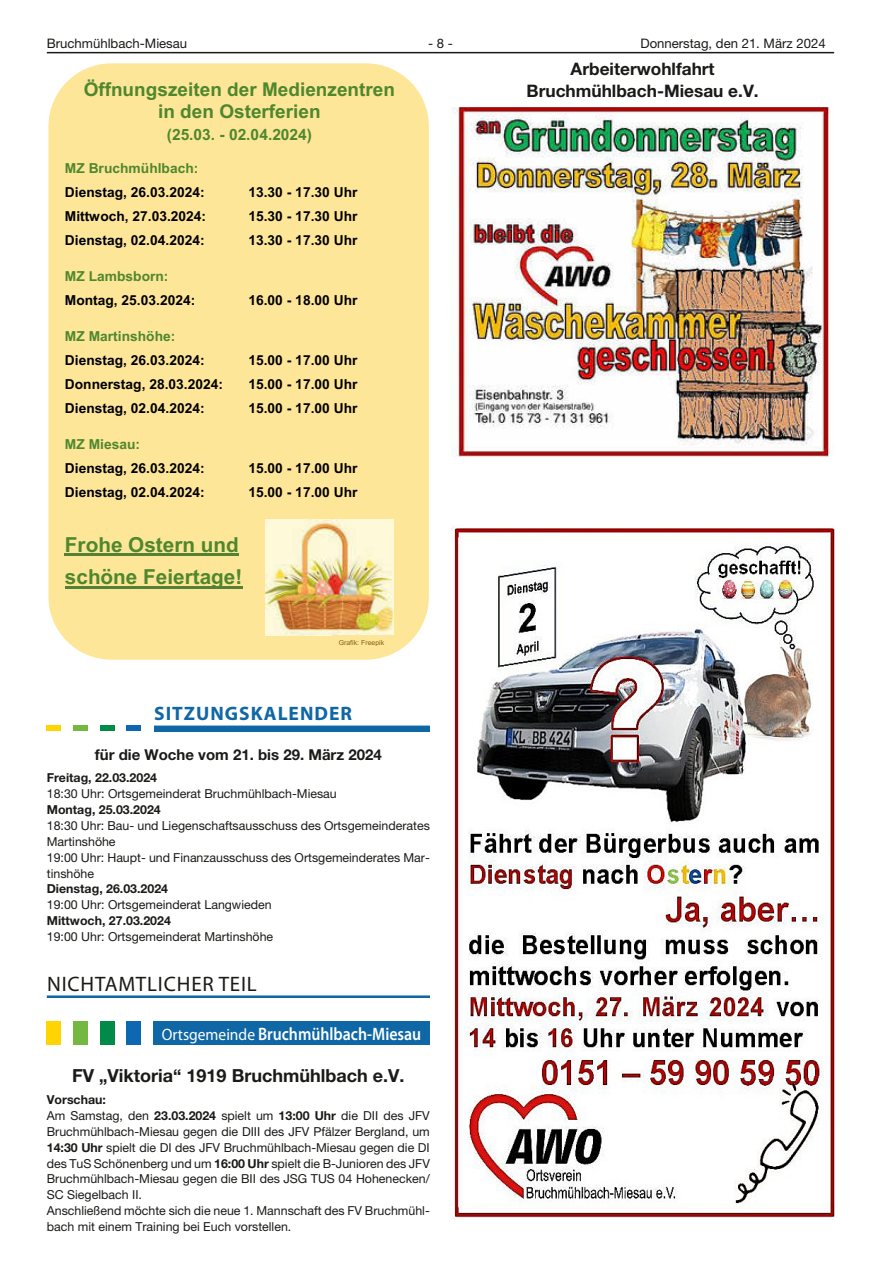
<style>
.page{position:relative;width:881px;height:1263px;background:#fff}
.page>*{position:absolute;margin:0;border:0;box-sizing:border-box;transform-origin:0 0}
.t1{font:21px "Myriad Pro";letter-spacing:.04em;color:#1a1a18}
.t2{font:700 20.7px/32.7px "Phnjyw Arial";color:#4e872d}
.t3{font:700 19.5px "Myriad Pro";letter-spacing:.05em;color:#0f67a6}
.t4{font:700 18.9px/21.9px "Phnjyw Arial";color:#4e872d;text-align:center}
.t5{font:700 18px "Helvetica Neue LT";color:#1a1a18}
.t6{font:600 18px "Myriad Pro";color:#fff;scale:.88 1}
.t7{font:700 17.25px/21.6px "Helvetica Neue LT";color:#1a1a18;text-align:center}
.t8{font:700 15.6px "Phnjyw Arial";color:#4e872d}
.t9{font:700 15px "Helvetica Neue LT";color:#1a1a18}
.t10{font:700 13.8px "Phnjyw Arial";color:#000}
.t11{font:700 13.8px "Phnjyw Arial";color:#4e872d}
.t12{font:13.2px "Helvetica Neue LT";color:#1a1a18}
.t13{font:12.3px/15.9px "Helvetica Neue LT";color:#1a1a18}
.t14{font:700 12.3px "Helvetica Neue LT";color:#1a1a18}
.t15{font:6.9px "Ffmcvm Arial";letter-spacing:-.005em;color:#846511}
.s1{font-weight:400;font-size:16.5px}
.s2{font-weight:700}
</style>
<div class="page">
<hr style="left:47px;top:52px;width:786px;height:1px;background:#1a1a18">
<div style="left:48px;top:63px;width:381px;height:597px;background:#fee699"></div>
<hr style="left:65px;top:554px;width:174px;height:2px;background:#538135">
<hr style="left:65px;top:586px;width:177px;height:3px;background:#538135">
<img style="left:265px;top:519px;width:129px;height:116px">
<div style="left:332px;top:635px;width:62px;height:13px;background:#fee699"></div>
<div style="left:154px;top:725px;width:275px;height:6px;background:#0f67a6"></div>
<div style="left:47px;top:725px;width:14px;height:6px;background:#ffd400"></div>
<div style="left:73px;top:725px;width:14px;height:6px;background:#74b841"></div>
<div style="left:100px;top:725px;width:14px;height:6px;background:#008c48"></div>
<div style="left:127px;top:725px;width:14px;height:6px;background:#0d67b1"></div>
<hr style="left:47px;top:995px;width:382px;height:3px;background:#0f67a6">
<div style="left:153px;top:1022px;width:276px;height:23px;background:#0f67a6"></div>
<div style="left:47px;top:1022px;width:14px;height:23px;background:#ffd400"></div>
<div style="left:73px;top:1022px;width:14px;height:23px;background:#74b841"></div>
<div style="left:100px;top:1022px;width:14px;height:23px;background:#008c48"></div>
<div style="left:127px;top:1022px;width:14px;height:23px;background:#0d67b1"></div>
<img style="left:451px;top:108px;width:380px;height:348px">
<img style="left:451px;top:525px;width:382px;height:694px">
<p class="t12" style="left:47px;top:35px;width:142px">Bruchmühlbach-Miesau</p>
<p class="t12" style="left:428px;top:35px;width:26px">- 8 -</p>
<p class="t12" style="left:640px;top:35px;width:187px">Donnerstag, den 21. März 2024</p>
<h3 class="t4" style="left:84px;top:79px;width:313px">Öffnungszeiten der Medienzentren in den Osterferien</h3>
<p class="t8" style="left:167px;top:125px;width:147px">(25.03. - 02.04.2024)</p>
<p class="t11" style="left:65px;top:159px;width:135px">MZ Bruchmühlbach:</p>
<p class="t10" style="left:65px;top:183px;width:141px">Dienstag, 26.03.2024:</p>
<p class="t10" style="left:248px;top:183px;width:111px">13.30 - 17.30 Uhr</p>
<p class="t10" style="left:65px;top:207px;width:143px">Mittwoch, 27.03.2024:</p>
<p class="t10" style="left:248px;top:207px;width:111px">15.30 - 17.30 Uhr</p>
<p class="t10" style="left:65px;top:231px;width:141px">Dienstag, 02.04.2024:</p>
<p class="t10" style="left:248px;top:231px;width:111px">13.30 - 17.30 Uhr</p>
<p class="t11" style="left:65px;top:267px;width:105px">MZ Lambsborn:</p>
<p class="t10" style="left:65px;top:291px;width:132px">Montag, 25.03.2024:</p>
<p class="t10" style="left:248px;top:291px;width:111px">16.00 - 18.00 Uhr</p>
<p class="t11" style="left:65px;top:327px;width:112px">MZ Martinshöhe:</p>
<p class="t10" style="left:65px;top:351px;width:141px">Dienstag, 26.03.2024:</p>
<p class="t10" style="left:248px;top:351px;width:111px">15.00 - 17.00 Uhr</p>
<p class="t10" style="left:65px;top:375px;width:159px">Donnerstag, 28.03.2024:</p>
<p class="t10" style="left:248px;top:375px;width:111px">15.00 - 17.00 Uhr</p>
<p class="t10" style="left:65px;top:399px;width:141px">Dienstag, 02.04.2024:</p>
<p class="t10" style="left:248px;top:399px;width:111px">15.00 - 17.00 Uhr</p>
<p class="t11" style="left:65px;top:435px;width:77px">MZ Miesau:</p>
<p class="t10" style="left:65px;top:459px;width:141px">Dienstag, 26.03.2024:</p>
<p class="t10" style="left:248px;top:459px;width:111px">15.00 - 17.00 Uhr</p>
<p class="t10" style="left:65px;top:483px;width:141px">Dienstag, 02.04.2024:</p>
<p class="t10" style="left:248px;top:483px;width:111px">15.00 - 17.00 Uhr</p>
<h2 class="t2" style="left:65px;top:529px;width:179px">Frohe Ostern und schöne Feiertage!</h2>
<h3 class="t7" style="left:526px;top:58px;width:233px">Arbeiterwohlfahrt<br>Bruchmühlbach-Miesau e.V.</h3>
<p class="t15" style="left:339px;top:638px;width:47px">Grafik: Freepik</p>
<h3 class="t3" style="left:154px;top:700px;width:199px">SITZUNGSKALENDER</h3>
<p class="t9" style="left:95px;top:745px;width:288px">für die Woche vom 21. bis 29. März 2024</p>
<p class="t14" style="left:47px;top:770px;width:112px">Freitag, 22.03.2024</p>
<p class="t13" style="left:47px;top:786px;width:291px">18:30 Uhr: Ortsgemeinderat Bruchmühlbach-Miesau</p>
<p class="t14" style="left:47px;top:802px;width:115px">Montag, 25.03.2024</p>
<p class="t13" style="left:47px;top:817px;width:384px">18:30 Uhr: Bau- und Liegenschaftsausschuss des Ortsgemeinderates Martinshöhe<br>19:00 Uhr: Haupt- und Finanzausschuss des Ortsgemeinderates Mar&shy;tinshöhe</p>
<p class="t14" style="left:47px;top:881px;width:123px">Dienstag, 26.03.2024</p>
<p class="t13" style="left:47px;top:897px;width:226px">19:00 Uhr: Ortsgemeinderat Langwieden</p>
<p class="t14" style="left:47px;top:913px;width:126px">Mittwoch, 27.03.2024</p>
<p class="t13" style="left:47px;top:929px;width:228px">19:00 Uhr: Ortsgemeinderat Martinshöhe</p>
<h1 class="t1" style="left:47px;top:971px;width:211px">NichtAmtlicher teil</h1>
<h3 class="t6" style="left:162px;top:1023px;width:296px"><span class="s1">Ortsgemeinde</span> Bruchmühlbach-Miesau</h3>
<h3 class="t5" style="left:72px;top:1064px;width:334px">FV „Viktoria“ 1919 Bruchmühlbach e.V.</h3>
<p class="t13" style="left:47px;top:1091px;width:384px"><span class="s2">Vorschau:<br></span>Am Samstag, den <span class="s2">23.03.2024</span> spielt um <span class="s2">13:00 Uhr</span> die DII des JFV Bruchmühlbach-Miesau gegen die DIII des JFV Pfälzer Bergland, um <span class="s2">14:30 Uhr</span> spielt die DI des JFV Bruchmühlbach-Miesau gegen die DI des TuS Schönenberg und um <span class="s2">16:00 Uhr</span> spielt die B-Junioren des JFV Bruchmühlbach-Miesau gegen die BII des JSG TUS 04 Hohenecken/ SC Siegelbach II.<br>Anschließend möchte sich die neue 1. Mannschaft des FV Bruchmühl&shy;bach mit einem Training bei Euch vorstellen.</p>
</div>
